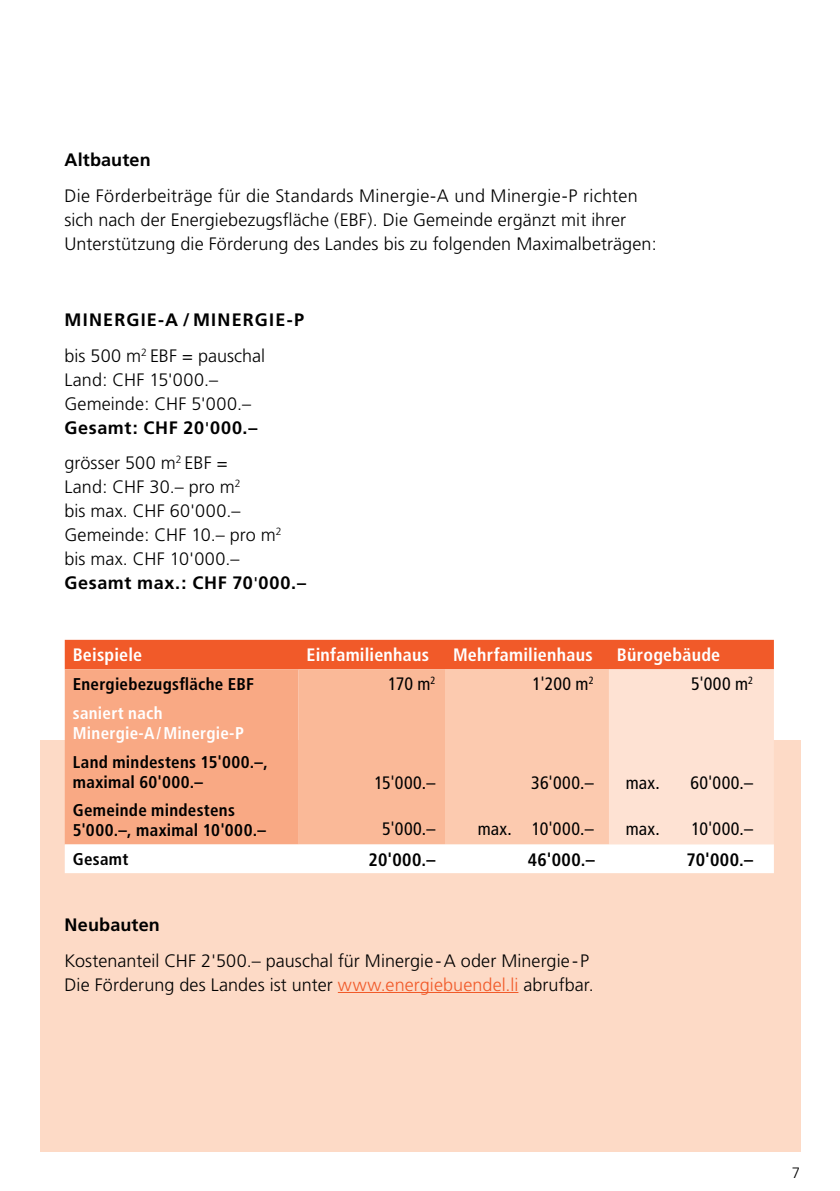
<style>
.page{position:relative;width:840px;height:1191px;background:#fff}
.page>*{position:absolute;margin:0;border:0;box-sizing:border-box;transform-origin:0 0}
.t1{font:300 18px/24px "Frutiger";letter-spacing:.005em;color:#000}
.t2{font:condensed 18px "Frutiger";letter-spacing:.03em;color:#000}
.t3{font:700 condensed 18px "Frutiger";letter-spacing:.015em;color:#fff}
.t4{font:700 18px/35.4px "Frutiger";letter-spacing:.065em;color:#000}
.t5{font:700 condensed 18px "Frutiger";letter-spacing:.03em;color:#000}
.t6{font:700 18px "Frutiger";letter-spacing:.015em;color:#000}
.t7{font:700 condensed 17px/20px "Frutiger";letter-spacing:.015em;color:#000}
.t8{font:700 condensed 17px/20px "Frutiger";letter-spacing:.015em;color:#fff}
.t9{font:300 15px "Frutiger";color:#000}
.s1{font-weight:300}
.s2{font-weight:700}
.s3{font-weight:400;font-size:17px}
.s4{color:#f15a29}
</style>
<div class="page">
<div style="left:40px;top:740px;width:760px;height:411px;background:#fddac6"></div>
<svg style="left:65px;top:640px;width:708px;height:233px;background:#fabba0"></svg>
<hr style="left:337px;top:992px;width:181px;height:1px;background:#f15a29">
<p class="t6" style="left:64px;top:150px;width:88px">Altbauten</p>
<p class="t1" style="left:64px;top:184px;width:593px">Die Förderbeiträge für die Standards Minergie-A und Minergie-P richten sich nach der Energiebezugsfläche (EBF). Die Gemeinde ergänzt mit ihrer<br>Unterstützung die Förderung des Landes bis zu folgenden Maximalbeträgen:</p>
<p class="t4" style="left:64px;top:302px;width:241px">MINERGIE-A / MINERGIE-P <span class="s1">bis 500 m</span><sup>2</sup> <span class="s1">EBF = pauschal</span></p>
<p class="t1" style="left:64px;top:368px;width:194px">Land: CHF 15'000.–<br>Gemeinde: CHF 5'000.–<br><span class="s2">Gesamt: CHF 20</span><span class="s3">'</span><span class="s2">000.–</span></p>
<p class="t1" style="left:64px;top:451px;width:243px">grösser 500 m<sup>2</sup> EBF =<br>Land: CHF 30.– pro m<sup>2<br></sup>bis max. CHF 60'000.–<br>Gemeinde: CHF 10.– pro m<sup>2 </sup>bis max. CHF 10'000.–<br><span class="s2">Gesamt max.: CHF 70</span><span class="s3">'</span><span class="s2">000.–</span></p>
<p class="t3" style="left:73px;top:644px;width:71px">Beispiele</p>
<p class="t3" style="left:306px;top:644px;width:124px">Einfamilienhaus</p>
<p class="t3" style="left:453px;top:644px;width:141px">Mehrfamilienhaus</p>
<p class="t3" style="left:616px;top:644px;width:105px">Bürogebäude</p>
<p class="t7" style="left:73px;top:674px;width:183px">Energiebezugsfläche EBF</p>
<p class="t8" style="left:73px;top:703px;width:172px">saniert nach<br>Minergie-A/Minergie-P</p>
<p class="t7" style="left:73px;top:751px;width:196px">Land mindestens 15'000.–, maximal 60'000.–</p>
<p class="t7" style="left:73px;top:800px;width:194px">Gemeinde mindestens<br>5'000.–, maximal 10'000.–</p>
<p class="t7" style="left:73px;top:849px;width:57px">Gesamt</p>
<p class="t2" style="left:388px;top:673px;width:49px">170 m<sup>2</sup></p>
<p class="t2" style="left:532px;top:673px;width:63px">1'200 m<sup>2</sup></p>
<p class="t2" style="left:690px;top:673px;width:64px">5'000 m<sup>2</sup></p>
<p class="t2" style="left:374px;top:772px;width:63px">15'000.–</p>
<p class="t2" style="left:531px;top:772px;width:64px">36'000.–</p>
<p class="t2" style="left:625px;top:772px;width:35px">max.</p>
<p class="t2" style="left:690px;top:772px;width:64px">60'000.–</p>
<p class="t2" style="left:382px;top:818px;width:55px">5'000.–</p>
<p class="t2" style="left:477px;top:818px;width:117px">max. 10'000.–</p>
<p class="t2" style="left:625px;top:818px;width:35px">max.</p>
<p class="t2" style="left:691px;top:818px;width:63px">10'000.–</p>
<p class="t5" style="left:368px;top:849px;width:68px">20'000.–</p>
<p class="t5" style="left:527px;top:849px;width:69px">46'000.–</p>
<p class="t5" style="left:686px;top:849px;width:68px">70'000.–</p>
<p class="t6" style="left:64px;top:914px;width:97px">Neubauten</p>
<p class="t1" style="left:64px;top:948px;width:530px">Kostenanteil CHF 2'500.– pauschal für Minergie - A oder Minergie - P<br>Die Förderung des Landes ist unter <span class="s4">www.energiebuendel.li</span> abrufbar.</p>
<p class="t9" style="left:791px;top:1164px;width:10px">7</p>
</div>
